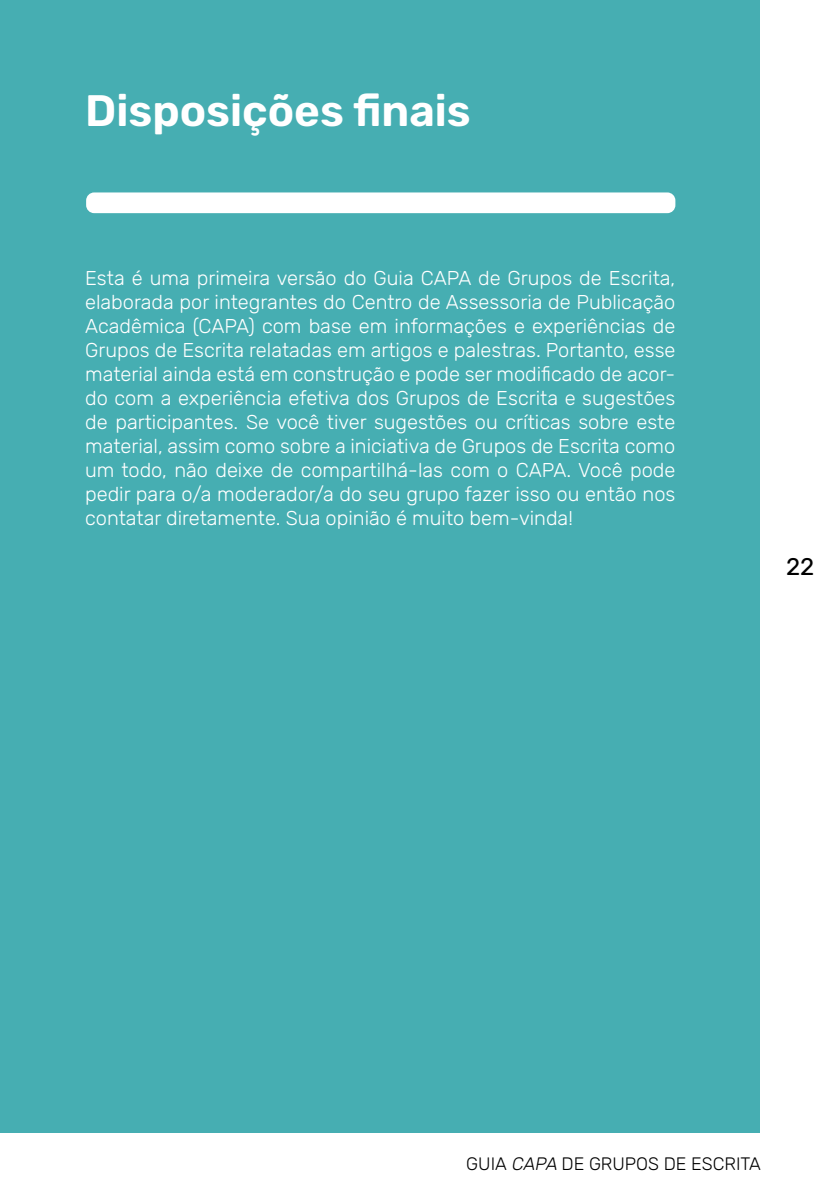
<style>
.page{position:relative;width:840px;height:1191px;background:#fff}
.page>*{position:absolute;margin:0;border:0;box-sizing:border-box;transform-origin:0 0}
.t1{font:600 44px "Rubik";color:#fff}
.t2{font:24px "Rubik";color:#000}
.t3{font:300 20px/24px "Rubik";color:#fff;text-align:justify}
.t4{font:300 18px "Rubik";color:#000}
.s1{font-style:italic}
</style>
<div class="page">
<div style="left:0;top:0;width:759px;height:1133px;background:#46aeb2"></div>
<div style="left:86px;top:192px;width:589px;height:21px;background:#fff;border-radius:8px"></div>
<h1 class="t1" style="left:85px;top:86px;width:387px">Disposições finais</h1>
<p class="t3" style="left:85px;top:266px;width:591px">Esta é uma primeira versão do Guia CAPA de Grupos de Escrita, elaborada por integrantes do Centro de Assessoria de Publicação Acadêmica (CAPA) com base em informações e experiências de Grupos de Escrita relatadas em artigos e palestras. Portanto, esse material ainda está em construção e pode ser modificado de acor&shy;do com a experiência efetiva dos Grupos de Escrita e sugestões de participantes. Se você tiver sugestões ou críticas sobre este material, assim como sobre a iniciativa de Grupos de Escrita como um todo, não deixe de compartilhá-las com o CAPA. Você pode pedir para o/a moderador/a do seu grupo fazer isso ou então nos contatar diretamente. Sua opinião é muito bem-vinda!</p>
<p class="t2" style="left:785px;top:553px;width:30px">22</p>
<p class="t4" style="left:466px;top:1153px;width:296px">GUIA <span class="s1">CAPA</span> DE GRUPOS DE ESCRITA</p>
</div>
